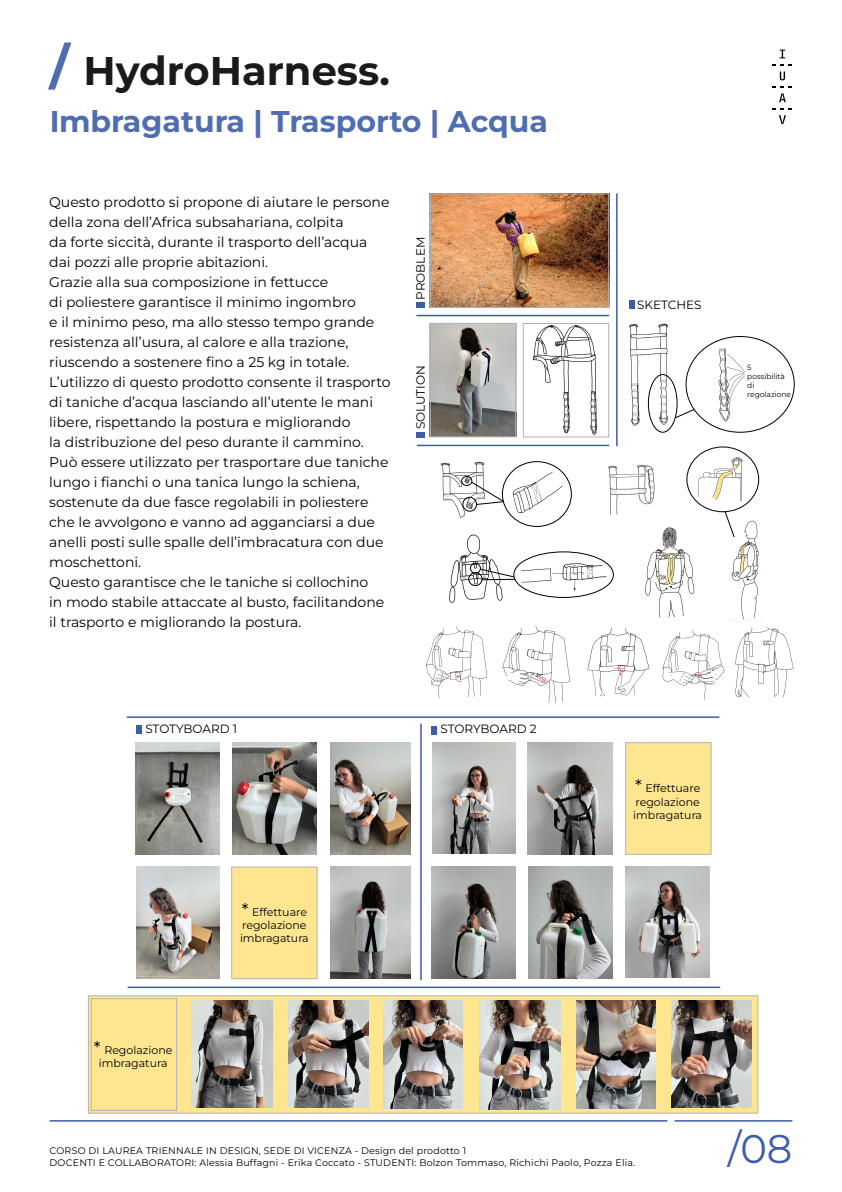
<style>
.page{position:relative;width:842px;height:1192px;background:#fff}
.page>*{position:absolute;margin:0;border:0;box-sizing:border-box;transform-origin:0 0}
.t1{font:700 40px "Montserrat";color:#000}
.t2{font:40px "Montserrat";color:#3c5da8}
.t3{font:700 30px "Montserrat";color:#3c5da8}
.t4{font:14px/20px "Montserrat";color:#000}
.t5{font:12px "Montserrat";color:#000}
.t6{font:11px/13.2px "Montserrat";color:#000}
.t7{font:9.5px/11.4px "Montserrat";letter-spacing:.02em;color:#000}
.t8{font:7.5px/9px "Montserrat";color:#000}
.s1{font-size:50px;color:#3c5da8}
.s2{font-size:17.5px}
</style>
<div class="page">
<img style="left:432px;top:325px;width:82px;height:110px">
<div style="left:88px;top:995px;width:670px;height:119px;background:#fee690;border:1px solid #b3b2b2"></div>
<div style="left:91px;top:998px;width:86px;height:113px;background:#fee690;border:1px solid #b3b2b2"></div>
<div style="left:625px;top:742px;width:86px;height:113px;background:#fee690;border:1px solid #b3b2b2"></div>
<div style="left:231px;top:867px;width:87px;height:112px;background:#fee690;border:1px solid #b3b2b2"></div>
<img style="left:629px;top:323px;width:42px;height:104px">
<img style="left:440px;top:461px;width:45px;height:57px">
<img style="left:449px;top:534px;width:54px;height:69px">
<img style="left:507px;top:471px;width:60px;height:45px">
<img style="left:707px;top:348px;width:38px;height:76px">
<img style="left:517px;top:561px;width:95px;height:34px">
<img style="left:608px;top:464px;width:47px;height:51px">
<img style="left:645px;top:527px;width:50px;height:91px">
<img style="left:731px;top:520px;width:28px;height:100px">
<img style="left:694px;top:452px;width:50px;height:52px">
<div style="left:648px;top:374px;width:29px;height:58px;border:1px solid #000;border-radius:50%"></div>
<svg style="left:675px;top:409px;width:20px;height:9px"></svg>
<div style="left:687px;top:447px;width:72px;height:65px;border:1px solid #000;border-radius:50%"></div>
<div style="left:514px;top:552px;width:100px;height:46px;border:1px solid #000;border-radius:50%"></div>
<div style="left:470px;top:563px;width:11px;height:10px;border:1px solid #000;border-radius:50%"></div>
<div style="left:468px;top:572px;width:14px;height:14px;border:1px solid #000;border-radius:50%"></div>
<svg style="left:480px;top:569px;width:36px;height:11px"></svg>
<div style="left:461px;top:476px;width:11px;height:10px;border:1px solid #000;border-radius:50%"></div>
<div style="left:463px;top:497px;width:14px;height:14px;border:1px solid #000;border-radius:50%"></div>
<div style="left:502px;top:461px;width:70px;height:66px;border:1px solid #000;border-radius:50%"></div>
<svg style="left:471px;top:482px;width:33px;height:23px"></svg>
<svg style="left:724px;top:511px;width:11px;height:27px"></svg>
<div style="left:430px;top:323px;width:86px;height:114px;border:1px solid #b3b2b2"></div>
<img style="left:532px;top:325px;width:66px;height:110px">
<div style="left:629px;top:301px;width:5px;height:8px;background:#3c5da8"></div>
<div style="left:432px;top:726px;width:5px;height:8px;background:#3c5da8"></div>
<div style="left:136px;top:725px;width:6px;height:8px;background:#3c5da8"></div>
<img style="left:587px;top:627px;width:63px;height:70px">
<img style="left:662px;top:630px;width:63px;height:70px">
<img style="left:425px;top:626px;width:63px;height:72px">
<img style="left:502px;top:625px;width:68px;height:78px">
<img style="left:735px;top:627px;width:59px;height:71px">
<div style="left:523px;top:323px;width:86px;height:114px;border:1px solid #b3b2b2"></div>
<div style="left:416px;top:302px;width:8px;height:6px;background:#3c5da8"></div>
<div style="left:416px;top:432px;width:8px;height:5px;background:#3c5da8"></div>
<img style="left:136px;top:742px;width:84px;height:113px">
<img style="left:232px;top:742px;width:84px;height:113px">
<img style="left:330px;top:742px;width:81px;height:113px">
<img style="left:136px;top:867px;width:84px;height:112px">
<img style="left:330px;top:867px;width:81px;height:112px">
<img style="left:528px;top:742px;width:84px;height:113px">
<img style="left:432px;top:866px;width:84px;height:112px">
<img style="left:528px;top:866px;width:84px;height:112px">
<img style="left:626px;top:866px;width:84px;height:112px">
<img style="left:191px;top:1000px;width:81px;height:108px">
<img style="left:288px;top:1001px;width:80px;height:107px">
<img style="left:384px;top:1001px;width:79px;height:108px">
<img style="left:479px;top:1001px;width:81px;height:108px">
<img style="left:577px;top:1001px;width:79px;height:108px">
<img style="left:433px;top:742px;width:83px;height:112px">
<img style="left:671px;top:1001px;width:81px;height:107px">
<img style="left:432px;top:195px;width:175px;height:111px">
<div style="left:430px;top:193px;width:179px;height:115px;border:1px solid #b3b2b2"></div>
<svg style="left:780px;top:50px;width:5px;height:8px"></svg>
<svg style="left:772px;top:64px;width:20px;height:16px"></svg>
<svg style="left:772px;top:86px;width:20px;height:1px"></svg>
<svg style="left:779px;top:93px;width:7px;height:9px"></svg>
<svg style="left:772px;top:108px;width:20px;height:1px"></svg>
<svg style="left:779px;top:115px;width:7px;height:9px"></svg>
<hr style="left:50px;top:1120px;width:617px;height:2px;background:#3c5da8">
<hr style="left:674px;top:1120px;width:118px;height:2px;background:#3c5da8">
<hr style="left:420px;top:724px;width:2px;height:256px;background:#3c5da8">
<hr style="left:128px;top:987px;width:592px;height:1px;background:#3c5da8">
<hr style="left:616px;top:193px;width:2px;height:253px;background:#3c5da8">
<hr style="left:417px;top:445px;width:192px;height:1px;background:#3c5da8">
<hr style="left:416px;top:315px;width:193px;height:1px;background:#3c5da8">
<hr style="left:127px;top:716px;width:592px;height:2px;background:#3c5da8">
<h1 class="t1" style="left:50px;top:44px;width:342px"><span class="s1">/</span> HydroHarness.</h1>
<h2 class="t3" style="left:49px;top:102px;width:500px">Imbragatura | Trasporto | Acqua</h2>
<p class="t4" style="left:49px;top:192px;width:343px">Questo prodotto si propone di aiutare le persone della zona dell’Africa subsahariana, colpita<br>da forte siccità, durante il trasporto dell’acqua dai pozzi alle proprie abitazioni.<br>Grazie alla sua composizione in fettucce<br>di poliestere garantisce il minimo ingombro<br>e il minimo peso, ma allo stesso tempo grande resistenza all’usura, al calore e alla trazione, riuscendo a sostenere fino a 25 kg in totale.<br>L’utilizzo di questo prodotto consente il trasporto di taniche d’acqua lasciando all’utente le mani libere, rispettando la postura e migliorando<br>la distribuzione del peso durante il cammino.<br>Può essere utilizzato per trasportare due taniche lungo i fianchi o una tanica lungo la schiena, sostenute da due fasce regolabili in poliestere che le avvolgono e vanno ad agganciarsi a due anelli posti sulle spalle dell’imbracatura con due moschettoni.<br>Questo garantisce che le taniche si collochino<br>in modo stabile attaccate al busto, facilitandone il trasporto e migliorando la postura.</p>
<p class="t5" style="left:412px;top:300px;width:64px;rotate:-90deg">PROBLEM</p>
<p class="t5" style="left:412px;top:429px;width:66px;rotate:-90deg">SOLUTION</p>
<p class="t5" style="left:145px;top:721px;width:93px">STOTYBOARD 1</p>
<p class="t5" style="left:440px;top:721px;width:98px">STORYBOARD 2</p>
<p class="t6" style="left:240px;top:905px;width:70px"><span class="s2">*</span> Effettuare regolazione imbragatura</p>
<p class="t5" style="left:637px;top:297px;width:66px">SKETCHES</p>
<p class="t8" style="left:747px;top:363px;width:45px">5<br>possibilità di regolazione</p>
<p class="t6" style="left:633px;top:782px;width:70px"><span class="s2">*</span> Effettuare regolazione imbragatura</p>
<p class="t6" style="left:94px;top:1043px;width:80px;text-align:center"><span class="s2">*</span> Regolazione imbragatura</p>
<p class="t7" style="left:50px;top:1145px;width:587px">CORSO DI LAUREA TRIENNALE IN DESIGN, SEDE DI VICENZA - Design del prodotto 1<br>DOCENTI E COLLABORATORI: Alessia Buffagni - Erika Coccato - STUDENTI: Bolzon Tommaso, Richichi Paolo, Pozza Elia.</p>
<h1 class="t2" style="left:728px;top:1122px;width:66px">/08</h1>
</div>
